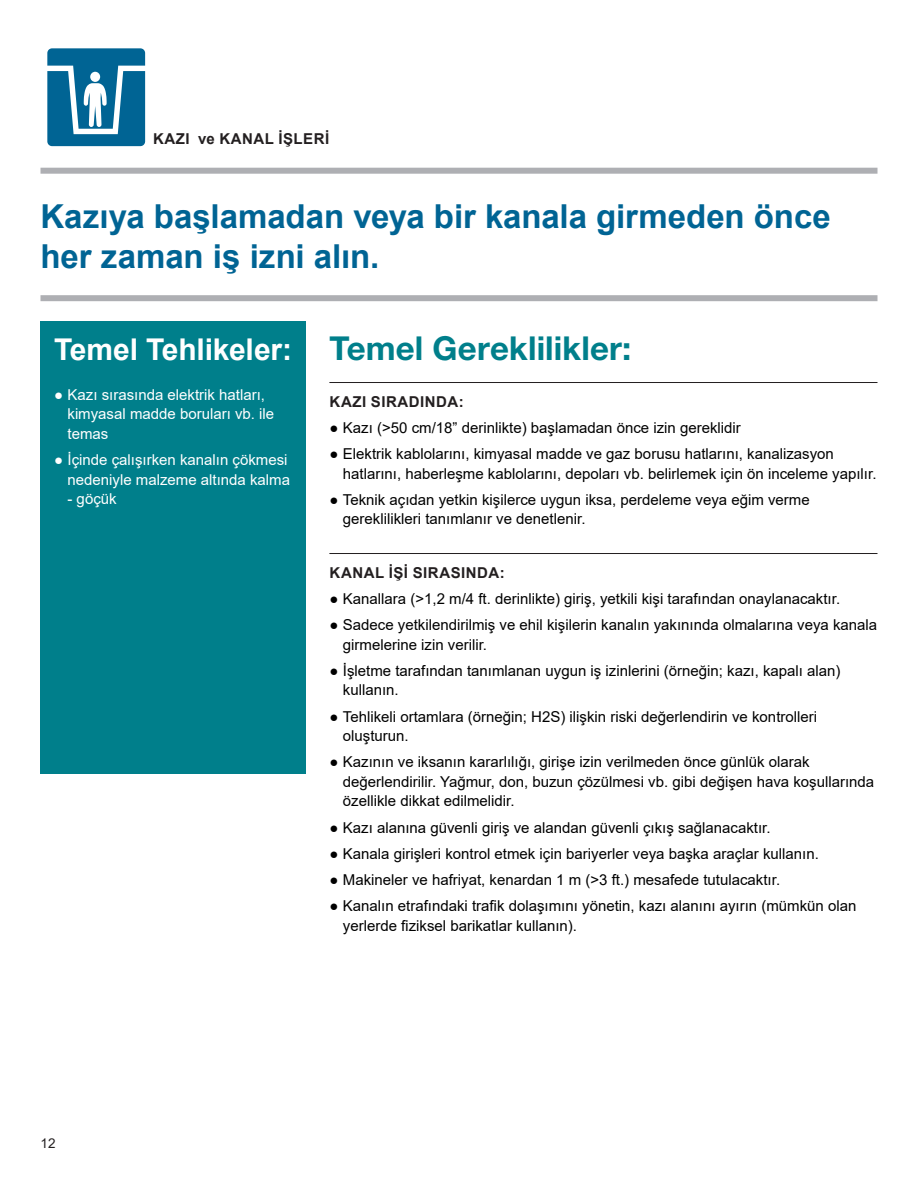
<style>
.page{position:relative;width:918px;height:1188px;background:#fff}
.page>*{position:absolute;margin:0;border:0;box-sizing:border-box;transform-origin:0 0}
.t1{font:700 33px/40.5px "Arial";letter-spacing:-.005em;color:#006494}
.t2{font:700 33px "Helvetica Neue LT Std";letter-spacing:.005em;color:#007f8b}
.t3{font:700 30px "Arial";letter-spacing:-.005em;color:#fff}
.t4{font:15px/19.5px "Arial";color:#000}
.t5{font:15px/19.5px "Arial";color:#fff}
.t6{font:700 15px "Arial";letter-spacing:.035em;color:#231f20}
.t7{font:13.5px "Arial";color:#231f20}
.s1{color:#fff}
</style>
<div class="page">
<div style="left:40px;top:168px;width:838px;height:6px;background:#aeafb3"></div>
<div style="left:40px;top:295px;width:838px;height:6px;background:#aeafb3"></div>
<div style="left:40px;top:321px;width:266px;height:453px;background:#007f8b"></div>
<hr style="left:329px;top:382px;width:549px;height:1px;background:#231f20">
<hr style="left:329px;top:553px;width:549px;height:1px;background:#231f20">
<div style="left:45px;top:46px;width:103px;height:103px;background:#006494;border-radius:7px"></div>
<div style="left:42px;top:43px;width:109px;height:109px;border:5px solid #fff;border-radius:7px"></div>
<svg style="left:46px;top:66px;width:101px;height:68px"></svg>
<p class="t6" style="left:153px;top:128px;width:178px">KAZI ve KANAL İŞLERİ</p>
<h1 class="t1" style="left:40px;top:196px;width:792px">Kazıya başlamadan veya bir kanala girmeden önce her zaman iş izni alın.</h1>
<h2 class="t3" style="left:54px;top:329px;width:240px">Temel Tehlikeler:</h2>
<p class="t5" style="left:68px;top:385px;width:208px;text-indent:-14px">● Kazı sırasında elektrik hatları, kimyasal madde boruları vb. ile temas</p>
<p class="t5" style="left:54px;top:450px;width:238px;text-align:right">● İçinde çalışırken kanalın çökmesi nedeniyle malzeme altında kalma</p>
<p class="t5" style="left:68px;top:489px;width:51px">- göçük</p>
<h1 class="t2" style="left:329px;top:328px;width:303px">Temel Gereklilikler:</h1>
<p class="t6" style="left:330px;top:391px;width:136px">KAZI SIRADINDA:</p>
<p class="t4" style="left:329px;top:418px;width:413px">● Kazı (&gt;50 cm/18” derinlikte) başlamadan önce izin gereklidir</p>
<p class="t4" style="left:343px;top:444px;width:535px;text-indent:-14px">● Elektrik kablolarını, kimyasal madde ve gaz borusu hatlarını, kanalizasyon hatlarını, haberleşme kablolarını, depoları vb. belirlemek için ön inceleme yapılır.</p>
<p class="t4" style="left:343px;top:490px;width:468px;text-indent:-14px">● Teknik açıdan yetkin kişilerce uygun iksa, perdeleme veya eğim verme gereklilikleri tanımlanır ve denetlenir.<span class="s1">etent person.</span></p>
<p class="t6" style="left:330px;top:562px;width:177px">KANAL İŞİ SIRASINDA:</p>
<p class="t4" style="left:329px;top:589px;width:512px">● Kanallara (&gt;1,2 m/4 ft. derinlikte) giriş, yetkili kişi tarafından onaylanacaktır.</p>
<p class="t4" style="left:343px;top:615px;width:536px;text-indent:-14px">● Sadece yetkilendirilmiş ve ehil kişilerin kanalın yakınında olmalarına veya kanala girmelerine izin verilir.</p>
<p class="t4" style="left:343px;top:661px;width:499px;text-indent:-14px">● İşletme tarafından tanımlanan uygun iş izinlerini (örneğin; kazı, kapalı alan) kullanın.</p>
<p class="t4" style="left:343px;top:707px;width:476px;text-indent:-14px">● Tehlikeli ortamlara (örneğin; H2S) ilişkin riski değerlendirin ve kontrolleri oluşturun.</p>
<p class="t4" style="left:343px;top:752px;width:533px;text-indent:-14px">● Kazının ve iksanın kararlılığı, girişe izin verilmeden önce günlük olarak değerlendirilir. Yağmur, don, buzun çözülmesi vb. gibi değişen hava koşullarında özellikle dikkat edilmelidir.</p>
<p class="t4" style="left:329px;top:818px;width:443px">● Kazı alanına güvenli giriş ve alandan güvenli çıkış sağlanacaktır.</p>
<p class="t4" style="left:329px;top:844px;width:491px">● Kanala girişleri kontrol etmek için bariyerler veya başka araçlar kullanın.</p>
<p class="t4" style="left:329px;top:870px;width:452px">● Makineler ve hafriyat, kenardan 1 m (&gt;3 ft.) mesafede tutulacaktır.</p>
<p class="t4" style="left:343px;top:896px;width:515px;text-indent:-14px">● Kanalın etrafındaki trafik dolaşımını yönetin, kazı alanını ayırın (mümkün olan yerlerde fiziksel barikatlar kullanın).</p>
<p class="t7" style="left:40px;top:1133px;width:17px">12</p>
</div>
